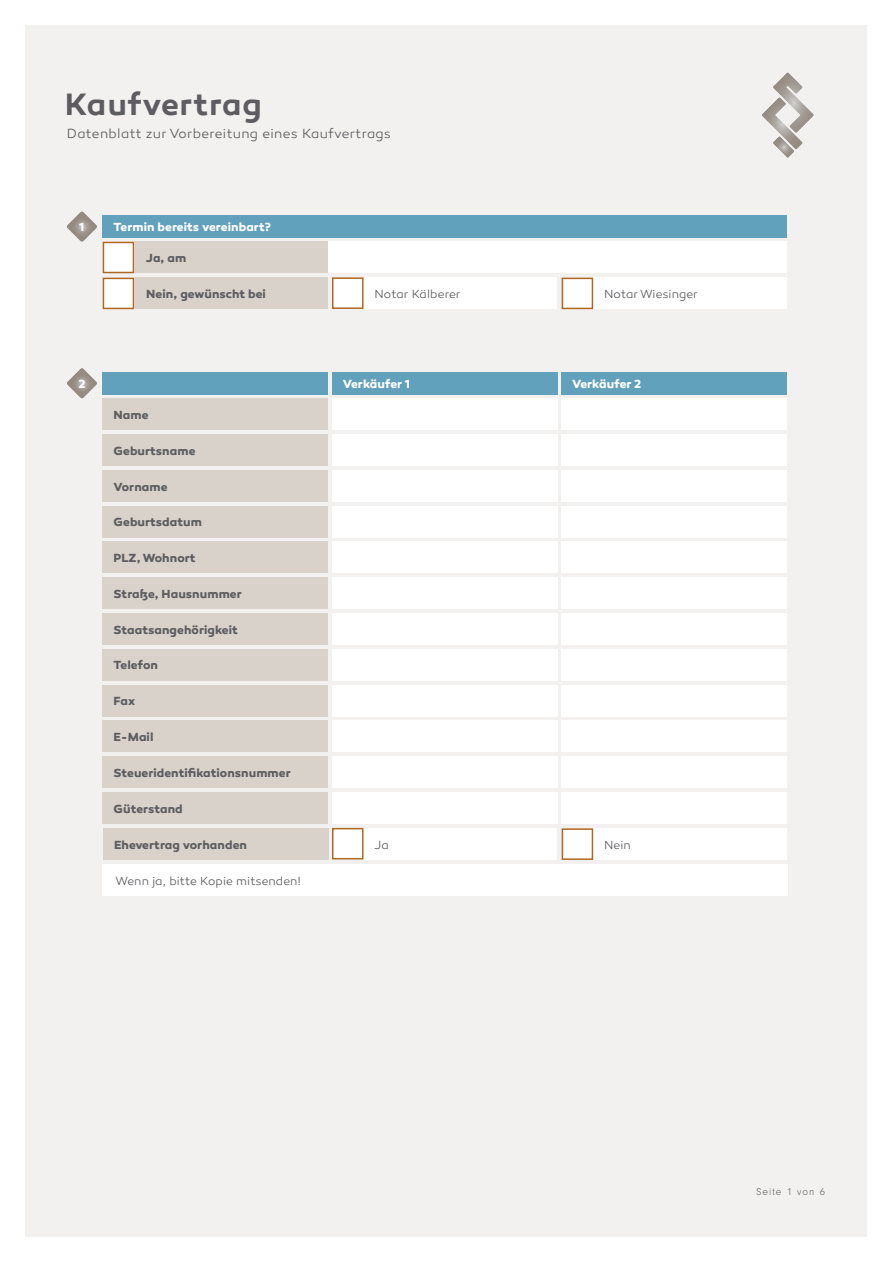
<style>
.page{position:relative;width:893px;height:1263px;background:#fff}
.page>*{position:absolute;margin:0;border:0;box-sizing:border-box;transform-origin:0 0}
.t1{font:600 31.5px "Canaro";letter-spacing:.025em;color:#5d5d61}
.t2{font:300 13.5px "Canaro";letter-spacing:.025em;color:#5d5d61}
.t3{font:700 12px "Canaro";letter-spacing:.005em;color:#5d5d61}
.t4{font:300 12px "Canaro";letter-spacing:.005em;color:#5d5d61}
.t5{font:700 12px "Canaro";letter-spacing:.005em;color:#fff}
.t6{font:300 10.5px "Neuzeit Gro";letter-spacing:.1em;color:#5d5d61}
</style>
<div class="page">
<div style="left:26px;top:26px;width:841px;height:1211px;background:#f3f1ef"></div>
<svg style="left:762px;top:73px;width:52px;height:85px"></svg>
<div style="left:103px;top:215px;width:684px;height:23px;background:#62a1bb"></div>
<div style="left:135px;top:242px;width:193px;height:31px;background:#d8d2ca"></div>
<div style="left:135px;top:277px;width:192px;height:32px;background:#d8d2ca"></div>
<svg style="left:67px;top:212px;width:30px;height:30px"></svg>
<svg style="left:67px;top:368px;width:30px;height:30px"></svg>
<div style="left:328px;top:242px;width:458px;height:31px;background:#fff"></div>
<div style="left:363px;top:277px;width:194px;height:32px;background:#fff"></div>
<div style="left:593px;top:277px;width:194px;height:32px;background:#fff"></div>
<div style="left:103px;top:278px;width:31px;height:31px;background:#fff;border:2px solid #af6821"></div>
<div style="left:103px;top:242px;width:31px;height:31px;background:#fff;border:2px solid #af6821"></div>
<div style="left:332px;top:277px;width:31px;height:32px;background:#fff;border:2px solid #af6821"></div>
<div style="left:562px;top:278px;width:31px;height:31px;background:#fff;border:2px solid #af6821"></div>
<div style="left:103px;top:372px;width:225px;height:23px;background:#62a1bb"></div>
<div style="left:332px;top:372px;width:225px;height:23px;background:#62a1bb"></div>
<div style="left:561px;top:372px;width:225px;height:23px;background:#62a1bb"></div>
<div style="left:103px;top:398px;width:225px;height:32px;background:#d8d2ca"></div>
<div style="left:103px;top:434px;width:225px;height:32px;background:#d8d2ca"></div>
<div style="left:103px;top:506px;width:225px;height:31px;background:#d8d2ca"></div>
<div style="left:103px;top:470px;width:225px;height:31px;background:#d8d2ca"></div>
<div style="left:103px;top:542px;width:225px;height:31px;background:#d8d2ca"></div>
<div style="left:103px;top:577px;width:225px;height:32px;background:#d8d2ca"></div>
<div style="left:103px;top:613px;width:225px;height:32px;background:#d8d2ca"></div>
<div style="left:103px;top:649px;width:225px;height:31px;background:#d8d2ca"></div>
<div style="left:103px;top:685px;width:225px;height:31px;background:#d8d2ca"></div>
<div style="left:103px;top:720px;width:225px;height:32px;background:#d8d2ca"></div>
<div style="left:103px;top:756px;width:225px;height:32px;background:#d8d2ca"></div>
<div style="left:103px;top:792px;width:225px;height:32px;background:#d8d2ca"></div>
<div style="left:103px;top:828px;width:225px;height:32px;background:#d8d2ca"></div>
<div style="left:332px;top:720px;width:225px;height:32px;background:#fff"></div>
<div style="left:332px;top:434px;width:225px;height:32px;background:#fff"></div>
<div style="left:332px;top:506px;width:225px;height:31px;background:#fff"></div>
<div style="left:332px;top:470px;width:225px;height:31px;background:#fff"></div>
<div style="left:332px;top:542px;width:225px;height:31px;background:#fff"></div>
<div style="left:332px;top:577px;width:225px;height:32px;background:#fff"></div>
<div style="left:332px;top:613px;width:225px;height:32px;background:#fff"></div>
<div style="left:332px;top:649px;width:225px;height:31px;background:#fff"></div>
<div style="left:332px;top:685px;width:225px;height:31px;background:#fff"></div>
<div style="left:332px;top:398px;width:225px;height:32px;background:#fff"></div>
<div style="left:332px;top:756px;width:225px;height:32px;background:#fff"></div>
<div style="left:332px;top:792px;width:225px;height:32px;background:#fff"></div>
<div style="left:561px;top:720px;width:225px;height:32px;background:#fff"></div>
<div style="left:561px;top:434px;width:225px;height:32px;background:#fff"></div>
<div style="left:561px;top:506px;width:225px;height:31px;background:#fff"></div>
<div style="left:561px;top:470px;width:225px;height:31px;background:#fff"></div>
<div style="left:561px;top:542px;width:225px;height:31px;background:#fff"></div>
<div style="left:561px;top:577px;width:225px;height:32px;background:#fff"></div>
<div style="left:561px;top:613px;width:225px;height:32px;background:#fff"></div>
<div style="left:561px;top:649px;width:225px;height:31px;background:#fff"></div>
<div style="left:561px;top:685px;width:225px;height:31px;background:#fff"></div>
<div style="left:561px;top:398px;width:225px;height:32px;background:#fff"></div>
<div style="left:561px;top:756px;width:225px;height:32px;background:#fff"></div>
<div style="left:561px;top:792px;width:225px;height:32px;background:#fff"></div>
<div style="left:363px;top:828px;width:194px;height:32px;background:#fff"></div>
<div style="left:593px;top:828px;width:193px;height:32px;background:#fff"></div>
<div style="left:332px;top:828px;width:31px;height:31px;background:#fff;border:2px solid #af6821"></div>
<div style="left:562px;top:828px;width:31px;height:32px;background:#fff;border:2px solid #af6821"></div>
<div style="left:103px;top:865px;width:685px;height:31px;background:#fff"></div>
<h1 class="t1" style="left:65px;top:85px;width:198px">Kaufvertrag</h1>
<p class="t2" style="left:67px;top:126px;width:325px">Datenblatt zur Vorbereitung eines Kaufvertrags</p>
<p class="t5" style="left:79px;top:220px;width:7px">1</p>
<p class="t5" style="left:114px;top:220px;width:159px">Termin bereits vereinbart?</p>
<p class="t3" style="left:146px;top:251px;width:42px">Ja, am</p>
<p class="t3" style="left:146px;top:286px;width:121px">Nein, gewünscht bei</p>
<p class="t4" style="left:374px;top:287px;width:88px">Notar Kälberer</p>
<p class="t4" style="left:604px;top:287px;width:95px">Notar Wiesinger</p>
<p class="t5" style="left:78px;top:376px;width:9px">2</p>
<p class="t5" style="left:343px;top:376px;width:69px">Verkäufer 1</p>
<p class="t5" style="left:572px;top:376px;width:70px">Verkäufer 2</p>
<p class="t3" style="left:114px;top:407px;width:37px">Name</p>
<p class="t3" style="left:114px;top:443px;width:83px">Geburtsname</p>
<p class="t3" style="left:114px;top:479px;width:55px">Vorname</p>
<p class="t3" style="left:114px;top:515px;width:90px">Geburtsdatum</p>
<p class="t3" style="left:114px;top:551px;width:83px">PLZ, Wohnort</p>
<p class="t3" style="left:114px;top:586px;width:130px">Straße, Hausnummer</p>
<p class="t3" style="left:114px;top:622px;width:126px">Staatsangehörigkeit</p>
<p class="t3" style="left:114px;top:658px;width:46px">Telefon</p>
<p class="t3" style="left:114px;top:694px;width:23px">Fax</p>
<p class="t3" style="left:114px;top:729px;width:41px">E-Mail</p>
<p class="t3" style="left:114px;top:765px;width:179px">Steueridentifikationsnummer</p>
<p class="t3" style="left:114px;top:801px;width:71px">Güterstand</p>
<p class="t3" style="left:114px;top:837px;width:135px">Ehevertrag vorhanden</p>
<p class="t4" style="left:374px;top:838px;width:16px">Ja</p>
<p class="t4" style="left:604px;top:838px;width:28px">Nein</p>
<p class="t4" style="left:116px;top:874px;width:187px">Wenn ja, bitte Kopie mitsenden!</p>
<p class="t6" style="left:756px;top:1186px;width:70px">Seite 1 von 6</p>
</div>
